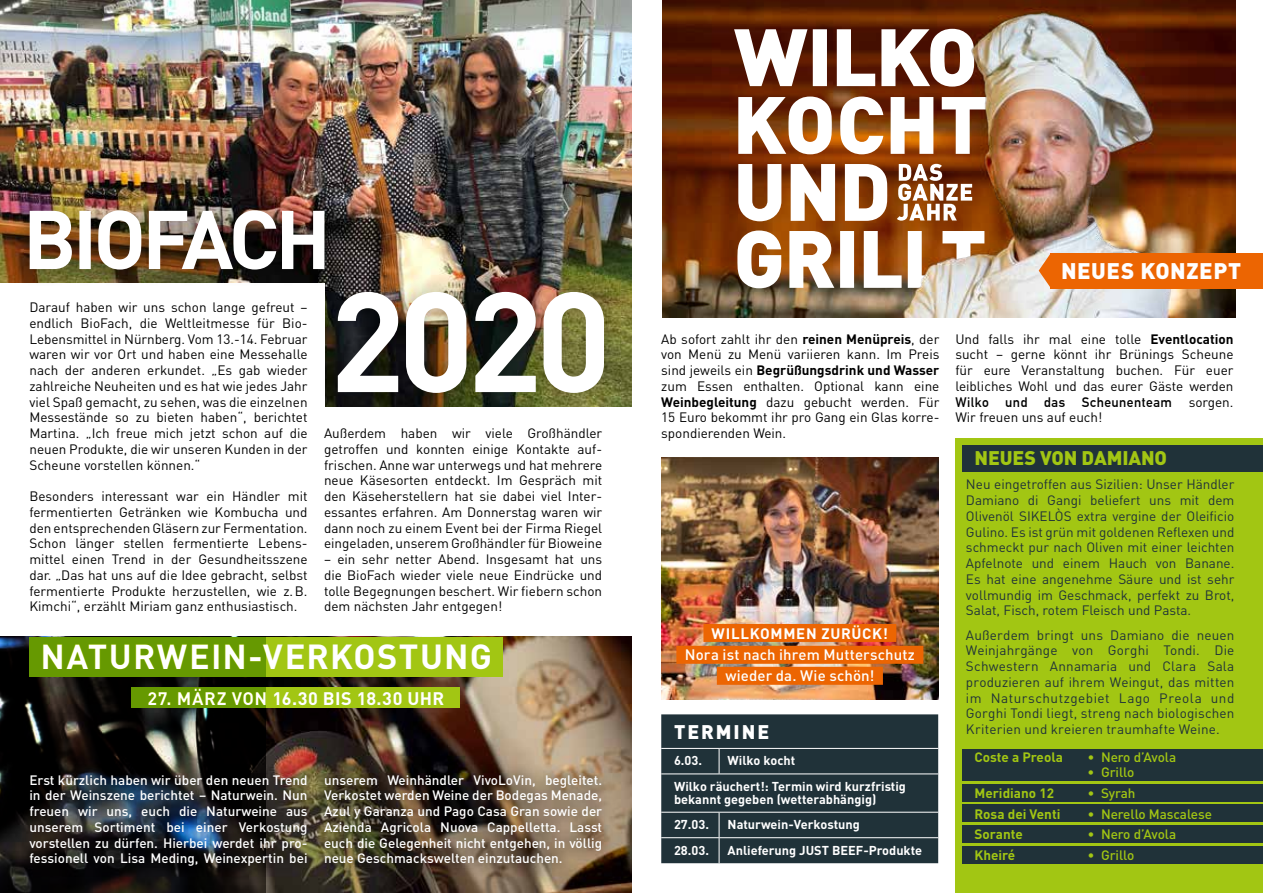
<style>
.page{position:relative;width:1263px;height:893px;background:#fff}
.page>*{position:absolute;margin:0;border:0;box-sizing:border-box;transform-origin:0 0}
.t1{font:700 139.5px "DIN";color:#fff}
.t2{font:700 34.35px "DIN";letter-spacing:.035em;color:#fff}
.t3{font:900 22.35px "DIN";letter-spacing:.025em;color:#fff}
.t4{font:900 19.5px "DIN";letter-spacing:-.005em;color:#a2c613}
.t5{font:900 19.5px "DIN";letter-spacing:.1em;color:#fff}
.t6{font:700 18px "DIN";letter-spacing:.025em;color:#fff}
.t7{font:500 15px/21px "DIN";letter-spacing:.01em;color:#fff;text-align:center}
.t8{font:700 15px "DIN";letter-spacing:.045em;color:#fff}
.t9{font:13.5px/15.8px "DIN";color:#000;text-align:justify}
.t10{font:13.5px/15.8px "DIN";color:#203239;text-align:justify}
.t11{font:500 13.5px/15.8px "DIN";color:#fff;text-align:justify}
.t12{font:500 13.5px "DIN";letter-spacing:-.005em;color:#a2c613}
.t13{font:700 13.5px "DIN";color:#a2c613}
.t14{font:700 13.5px "DIN Alternate";letter-spacing:.035em;color:#000}
.t15{font:700 12.75px/25.5px "DIN";color:#fff}
.s1{font-weight:700}
.s2{font-family:"DIN";font-weight:400}
.s3{font-weight:400}
</style>
<div class="page">
<div style="left:955px;top:438px;width:308px;height:455px;background:#a2c613"></div>
<div style="left:963px;top:825px;width:300px;height:17px;background:#203239"></div>
<div style="left:963px;top:846px;width:300px;height:17px;background:#203239"></div>
<div style="left:963px;top:805px;width:300px;height:17px;background:#203239"></div>
<div style="left:963px;top:784px;width:300px;height:17px;background:#203239"></div>
<div style="left:963px;top:749px;width:300px;height:31px;background:#203239"></div>
<div style="left:963px;top:445px;width:300px;height:26px;background:#203239"></div>
<img style="left:266px;top:637px;width:365px;height:256px">
<img style="left:0;top:0;width:631px;height:407px">
<div style="left:0;top:284px;width:324px;height:348px;background:#fff"></div>
<div style="left:29px;top:637px;width:474px;height:39px;background:#a2c613"></div>
<div style="left:132px;top:688px;width:328px;height:20px;background:#a2c613"></div>
<div style="left:11px;top:192px;width:332px;height:96px;background:#000;opacity:.5"></div>
<img style="left:30px;top:210px;width:294px;height:60px">
<div style="left:319px;top:273px;width:304px;height:139px;background:#000;opacity:.3"></div>
<img style="left:662px;top:0;width:573px;height:317px">
<img style="left:661px;top:458px;width:277px;height:241px">
<svg style="left:734px;top:29px;width:9px;height:58px"></svg>
<svg style="left:738px;top:97px;width:5px;height:57px"></svg>
<svg style="left:738px;top:164px;width:5px;height:57px"></svg>
<svg style="left:737px;top:231px;width:6px;height:57px"></svg>
<img style="left:743px;top:0;width:499px;height:303px">
<div style="left:1051px;top:253px;width:212px;height:35px;background:#ec6502"></div>
<svg style="left:1039px;top:253px;width:12px;height:35px"></svg>
<div style="left:661px;top:714px;width:277px;height:149px;background:#203239"></div>
<hr style="left:661px;top:773px;width:58px;height:1px;background:#fff">
<hr style="left:719px;top:773px;width:219px;height:1px;background:#fff">
<hr style="left:661px;top:837px;width:58px;height:1px;background:#fff">
<hr style="left:719px;top:837px;width:219px;height:1px;background:#fff">
<div style="left:703px;top:624px;width:193px;height:18px;background:#ec6502"></div>
<div style="left:676px;top:646px;width:247px;height:18px;background:#ec6502"></div>
<div style="left:717px;top:667px;width:166px;height:18px;background:#ec6502"></div>
<img style="left:0;top:637px;width:266px;height:256px">
<svg style="left:320px;top:761px;width:295px;height:116px;background:#5b4c3a"></svg>
<img style="left:17px;top:761px;width:303px;height:118px">
<p class="t9" style="left:29px;top:299px;width:280px">Darauf haben wir uns schon lange gefreut – endlich BioFach, die Weltleitmesse für Bio-Lebensmittel in Nürnberg. Vom 13.-14. Februar waren wir vor Ort und haben eine Messehalle nach der anderen erkundet. „Es gab wieder zahlreiche Neuheiten und es hat wie jedes Jahr viel Spaß gemacht, zu sehen, was die einzelnen Messestände so zu bieten haben“, berichtet Martina. „Ich freue mich jetzt schon auf die neuen Produkte, die wir unseren Kunden in der Scheune vorstellen können.“</p>
<p class="t9" style="left:29px;top:488px;width:280px">Besonders interessant war ein Händler mit fermentierten Getränken wie Kombucha und den entsprechenden Gläsern zur Fermentation.<br>Schon länger stellen fermentierte Lebens&shy;mittel einen Trend in der Gesundheitsszene dar. „Das hat uns auf die Idee gebracht, selbst fermentierte Produkte herzustellen, wie z.B.<br>Kimchi“, erzählt Miriam ganz enthusiastisch.</p>
<h1 class="t1" style="left:330px;top:250px;width:284px">2020</h1>
<p class="t9" style="left:324px;top:425px;width:280px">Außerdem haben wir viele Großhändler getroffen und konnten einige Kontakte auf&shy;frischen. Anne war unterwegs und hat mehrere neue Käsesorten entdeckt. Im Gespräch mit den Käseherstellern hat sie dabei viel Inter&shy;essantes erfahren. Am Donnerstag waren wir dann noch zu einem Event bei der Firma Riegel eingeladen, unserem Großhändler für Bioweine</p>
<p class="t9" style="left:324px;top:551px;width:280px">– ein sehr netter Abend. Insgesamt hat uns die BioFach wieder viele neue Eindrücke und tolle Begegnungen beschert. Wir fiebern schon dem nächsten Jahr entgegen!</p>
<h2 class="t2" style="left:40px;top:634px;width:453px">NATURWEIN-VERKOSTUNG</h2>
<h3 class="t6" style="left:147px;top:686px;width:299px">27. MÄRZ VON 16.30 BIS 18.30 UHR</h3>
<p class="t11" style="left:29px;top:771px;width:280px">Erst kürzlich haben wir über den neuen Trend in der Weinszene berichtet – Naturwein. Nun freuen wir uns, euch die Naturweine aus unserem Sortiment bei einer Verkostung vorstellen zu dürfen. Hierbei werdet ihr pro&shy;fessionell von Lisa Meding, Weinexpertin bei</p>
<p class="t11" style="left:324px;top:771px;width:280px">unserem Weinhändler VivoLoVin, begleitet.<br>Verkostet werden Weine der Bodegas Menade, Azul y Garanza und Pago Casa Gran sowie der Azienda Agricola Nuova Cappelletta. Lasst euch die Gelegenheit nicht entgehen, in völlig neue Geschmackswelten einzutauchen.</p>
<h3 class="t3" style="left:1061px;top:256px;width:182px">NEUES KONZEPT</h3>
<p class="t9" style="left:661px;top:331px;width:280px">Ab sofort zahlt ihr den <span class="s1">reinen Menüpreis</span>, der von Menü zu Menü variieren kann. Im Preis sind jeweils ein <span class="s1">Begrüßungsdrink und Wasser </span>zum Essen enthalten. Optional kann eine <span class="s1">Weinbegleitung</span> dazu gebucht werden. Für 15 Euro bekommt ihr pro Gang ein Glas korre&shy;spondierenden Wein.</p>
<p class="t9" style="left:955px;top:331px;width:280px">Und falls ihr mal eine tolle <span class="s1">Eventlocation </span>sucht – gerne könnt ihr Brünings Scheune für eure Veranstaltung buchen. Für euer leibliches Wohl und das eurer Gäste werden</p>
<p class="t14" style="left:955px;top:392px;width:280px">Wilko und das Scheunenteam <span class="s2">sorgen.</span></p>
<p class="t9" style="left:955px;top:409px;width:149px">Wir freuen uns auf euch!</p>
<p class="t8" style="left:712px;top:623px;width:178px">WILLKOMMEN ZURÜCK!</p>
<p class="t7" style="left:685px;top:643px;width:231px">Nora ist nach ihrem Mutterschutz wieder da. Wie schön!</p>
<h3 class="t5" style="left:674px;top:719px;width:97px">TERMINE</h3>
<p class="t15" style="left:674px;top:747px;width:30px">6.03.</p>
<p class="t15" style="left:674px;top:747px;width:233px;text-indent:54px">Wilko kocht<br>Wilko räuchert!: Termin wird kurzfristig</p>
<p class="t15" style="left:674px;top:787px;width:204px;line-height:24.8px">bekannt gegeben (wetterabhängig)<br>27.03.</p>
<p class="t15" style="left:728px;top:811px;width:134px">Naturwein-Verkostung</p>
<p class="t15" style="left:674px;top:837px;width:36px">28.03.</p>
<p class="t15" style="left:728px;top:837px;width:196px">Anlieferung JUST BEEF-Produkte</p>
<h3 class="t4" style="left:974px;top:445px;width:194px">NEUES VON DAMIANO</h3>
<p class="t10" style="left:966px;top:476px;width:270px">Neu eingetroffen aus Sizilien: Unser Händler Damiano di Gangi beliefert uns mit dem Olivenöl SIKELÒS extra vergine der Oleificio Gulino. Es ist grün mit goldenen Reflexen und schmeckt pur nach Oliven mit einer leichten Apfelnote und einem Hauch von Banane.<br>Es hat eine angenehme Säure und ist sehr vollmundig im Geschmack, perfekt zu Brot, Salat, Fisch, rotem Fleisch und Pasta.</p>
<p class="t10" style="left:966px;top:627px;width:270px">Außerdem bringt uns Damiano die neuen Weinjahrgänge von Gorghi Tondi. Die Schwestern Annamaria und Clara Sala produzieren auf ihrem Weingut, das mitten im Naturschutzgebiet Lago Preola und Gorghi Tondi liegt, streng nach biologischen Kriterien und kreieren traumhafte Weine.</p>
<p class="t13" style="left:974px;top:748px;width:90px">Coste a Preola</p>
<p class="t12" style="left:1087px;top:749px;width:90px"><span class="s3">•</span> Nero d’Avola</p>
<p class="t12" style="left:1087px;top:764px;width:48px">• Grillo</p>
<p class="t13" style="left:974px;top:784px;width:81px">Meridiano 12</p>
<p class="t12" style="left:1087px;top:784px;width:50px"><span class="s3">•</span> Syrah</p>
<p class="t13" style="left:974px;top:805px;width:87px">Rosa dei Venti</p>
<p class="t12" style="left:1087px;top:805px;width:126px"><span class="s3">•</span> Nerello Mascalese</p>
<p class="t13" style="left:974px;top:826px;width:50px">Sorante</p>
<p class="t12" style="left:1087px;top:826px;width:90px"><span class="s3">•</span> Nero d’Avola</p>
<p class="t13" style="left:974px;top:846px;width:42px">Kheiré</p>
<p class="t12" style="left:1087px;top:847px;width:48px"><span class="s3">•</span> Grillo</p>
</div>
